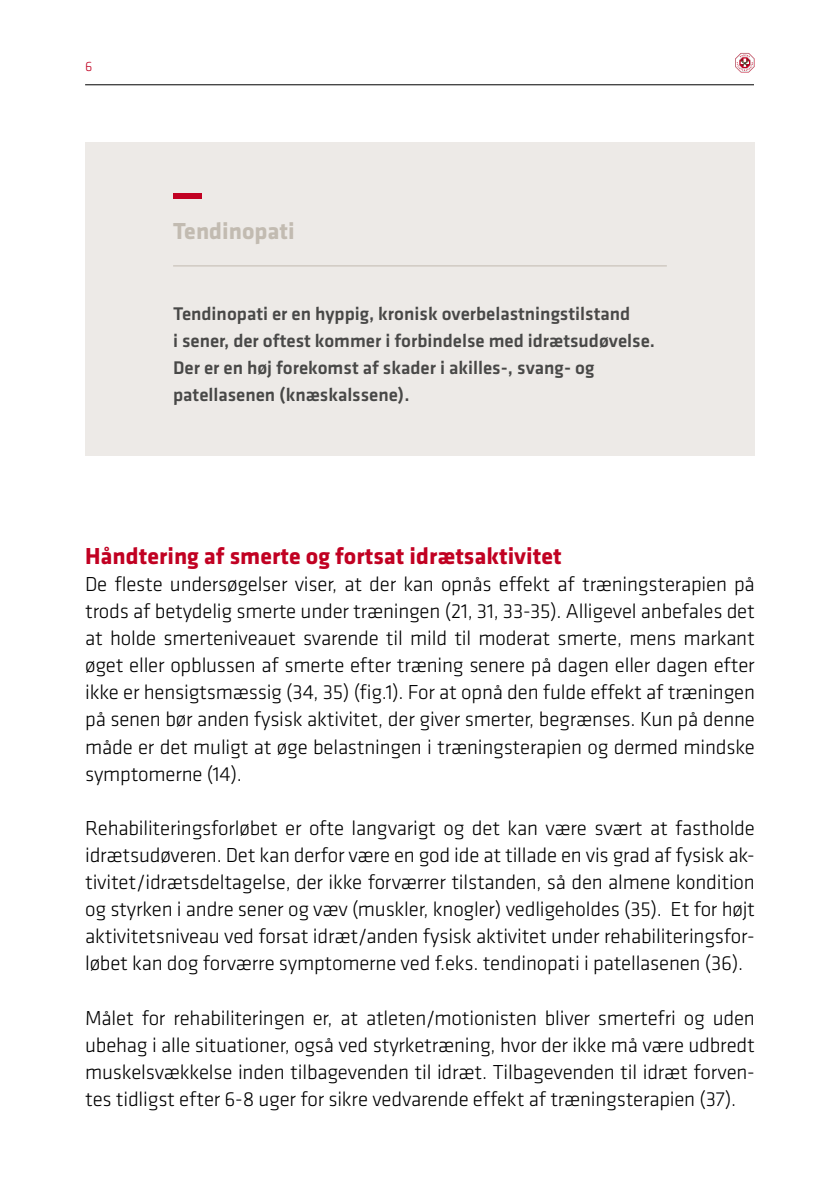
<style>
.page{position:relative;width:840px;height:1191px;background:#fff}
.page>*{position:absolute;margin:0;border:0;box-sizing:border-box;transform-origin:0 0}
.t1{font:700 24px "Klavika";color:#c10122}
.t2{font:700 24px "Klavika";color:#c2bbb1}
.t3{font:300 21px/27px "Klavika";letter-spacing:-.01em;color:#000;text-align:justify}
.t4{font:500 19px/27px "Klavika";color:#484847}
.t5{font:300 14px "Klavika";color:#c10122}
</style>
<div class="page">
<hr style="left:85px;top:84px;width:754px;height:1px;background:#000">
<div style="left:754px;top:24px;width:85px;height:88px;background:#fff"></div>
<svg style="left:735px;top:53px;width:19px;height:20px"></svg>
<div style="left:85px;top:142px;width:669px;height:313px;background:#edeae7"></div>
<div style="left:173px;top:194px;width:28px;height:5px;background:#c10122"></div>
<hr style="left:173px;top:265px;width:493px;height:1px;background:#c2bbb1">
<p class="t5" style="left:85px;top:59px;width:9px">6</p>
<p class="t2" style="left:173px;top:217px;width:123px">Tendinopati</p>
<p class="t4" style="left:173px;top:300px;width:483px">Tendinopati er en hyppig, kronisk overbelastningstilstand<br>i sener, der oftest kommer i forbindelse med idrætsudøvelse.<br>Der er en høj forekomst af skader i akilles-, svang- og patellasenen (knæskalssene).</p>
<p class="t1" style="left:85px;top:543px;width:478px">Håndtering af smerte og fortsat idrætsaktivitet</p>
<p class="t3" style="left:85px;top:571px;width:671px">De fleste undersøgelser viser, at der kan opnås effekt af træningsterapien på trods af betydelig smerte under træningen (21, 31, 33-35). Alligevel anbefales det at holde smerteniveauet svarende til mild til moderat smerte, mens markant øget eller opblussen af smerte efter træning senere på dagen eller dagen efter ikke er hensigtsmæssig (34, 35) (fig.1). For at opnå den fulde effekt af træningen på senen bør anden fysisk aktivitet, der giver smerter, begrænses. Kun på denne måde er det muligt at øge belastningen i træningsterapien og dermed mindske symptomerne (14).</p>
<p class="t3" style="left:85px;top:815px;width:671px">Rehabiliteringsforløbet er ofte langvarigt og det kan være svært at fastholde idrætsudøveren. Det kan derfor være en god ide at tillade en vis grad af fysisk ak&shy;tivitet/idrætsdeltagelse, der ikke forværrer tilstanden, så den almene kondition og styrken i andre sener og væv (muskler, knogler) vedligeholdes (35). Et for højt aktivitetsniveau ved forsat idræt/anden fysisk aktivitet under rehabiliteringsfor&shy;løbet kan dog forværre symptomerne ved f.eks. tendinopati i patellasenen (36).</p>
<p class="t3" style="left:85px;top:1004px;width:671px">Målet for rehabiliteringen er, at atleten/motionisten bliver smertefri og uden ubehag i alle situationer, også ved styrketræning, hvor der ikke må være udbredt muskelsvækkelse inden tilbagevenden til idræt. Tilbagevenden til idræt forven&shy;tes tidligst efter 6-8 uger for sikre vedvarende effekt af træningsterapien (37).</p>
</div>
